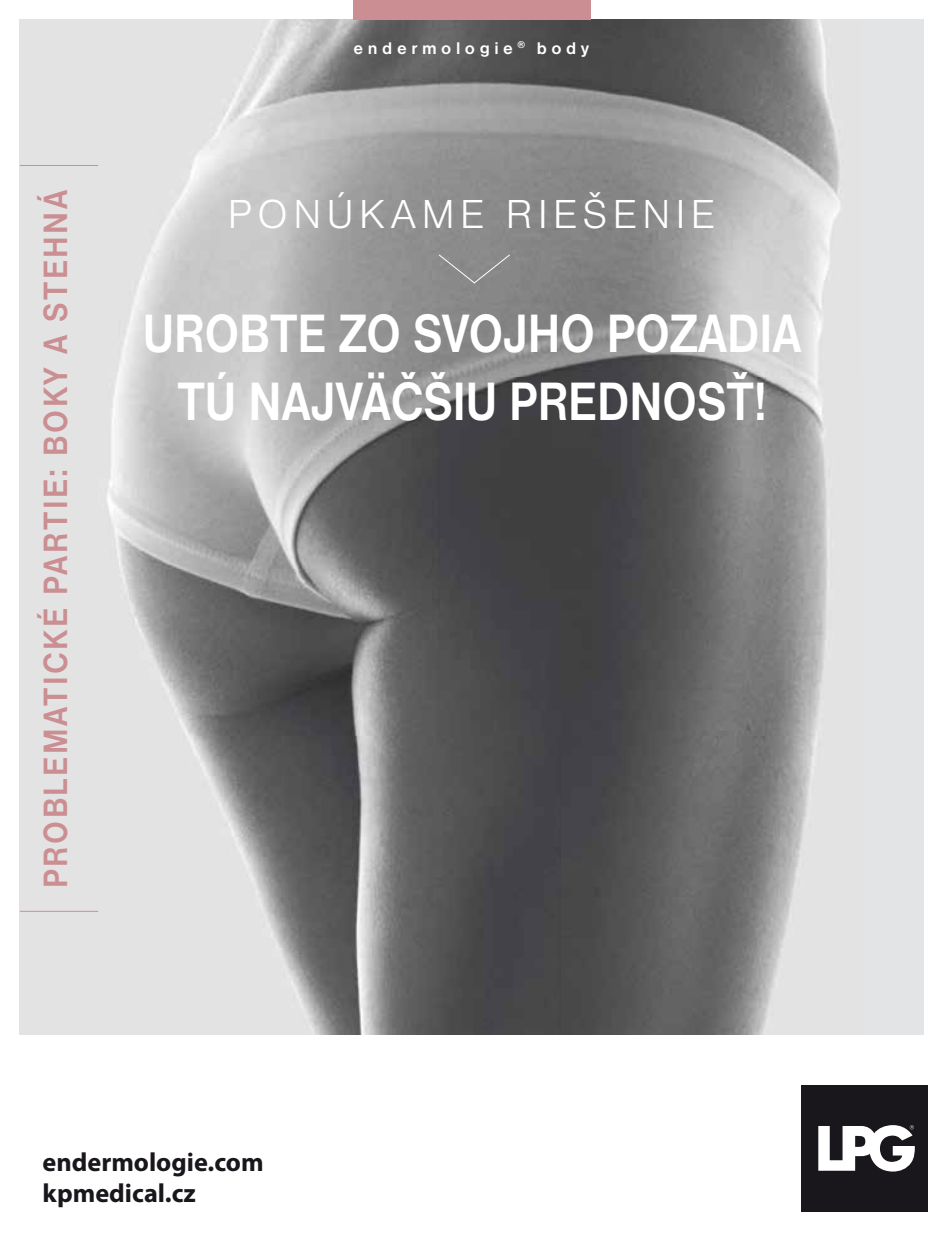
<style>
.page{position:relative;width:943px;height:1241px;background:#fff}
.page>*{position:absolute;margin:0;border:0;box-sizing:border-box;transform-origin:0 0}
.t1{font:700 56px/67.2px "Nimbus San DEE";color:#fff;text-align:center;scale:.85 1}
.t2{font:42px "Nimbus San DEE Ligh";letter-spacing:.13em;color:#fff}
.t3{font:700 35px "Nimbus San DEE";letter-spacing:.08em;color:#cb8e92;scale:.9 1}
.t4{font:700 26.25px/31.5px "Myriad Pro";color:#1a171c}
.t5{font:700 17.5px "Nimbus San DEE";letter-spacing:.26em;color:#fff}
</style>
<div class="page">
<img style="left:20px;top:20px;width:903px;height:1014px">
<div style="left:353px;top:0;width:237px;height:20px;background:#cb8e92"></div>
<hr style="left:20px;top:165px;width:78px;height:1px;background:#cb8e92">
<hr style="left:20px;top:910px;width:78px;height:1px;background:#cb8e92">
<svg style="left:438px;top:253px;width:73px;height:31px;background:#8e8e8e"></svg>
<div style="left:800px;top:1084px;width:127px;height:127px;background:#1a171c"></div>
<svg style="left:818px;top:1125px;width:96px;height:46px"></svg>
<p class="t3" style="left:36px;top:887px;width:777px;rotate:-90deg">PROBLEMATICKÉ PARTIE: BOKY A STEHNÁ</p>
<p class="t5" style="left:353px;top:38px;width:237px">endermologie <sup>®</sup> body</p>
<p class="t2" style="left:228px;top:190px;width:489px">PONÚKAME RIEŠENIE</p>
<p class="t1" style="left:143px;top:300px;width:776px">UROBTE ZO SVOJHO POZADIA<br>TÚ NAJVÄČŠIU PREDNOSŤ!</p>
<p class="t4" style="left:43px;top:1144px;width:222px">endermologie.com kpmedical.cz</p>
</div>
